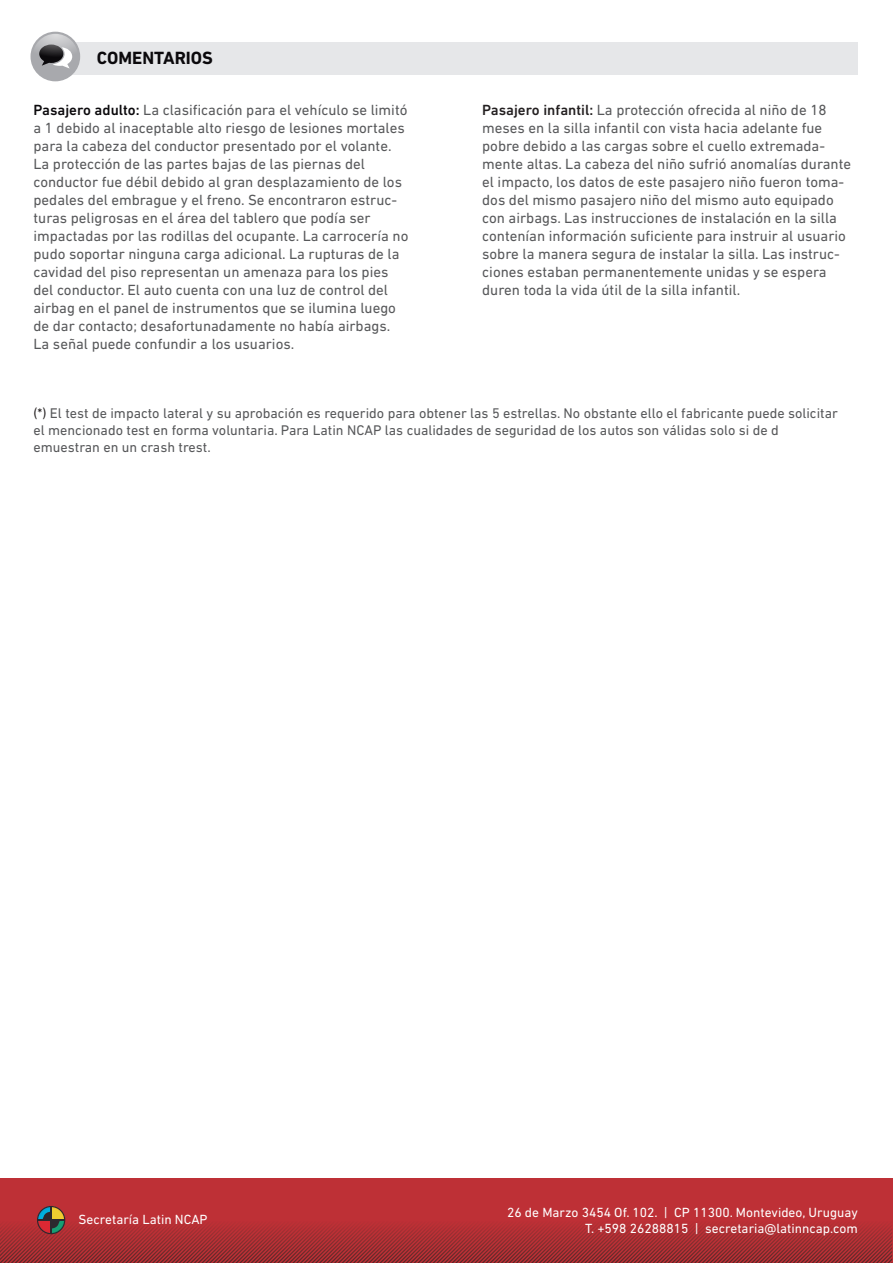
<style>
.page{position:relative;width:893px;height:1263px;background:#fff}
.page>*{position:absolute;margin:0;border:0;box-sizing:border-box;transform-origin:0 0}
.t1{font:700 18px "DIN Next LT Pro";color:#0b090c}
.t2{font:15px/18px "DIN Next LT Pro";color:#57585a}
.t3{font:14.25px/17.1px "DIN Next LT Pro";color:#57585a}
.t4{font:13.5px/16.2px "DIN Next LT Pro";color:#fff;text-align:right}
.s1{font-weight:500;color:#0b090c}
.s2{font-weight:500;color:#231f20}
.s3{color:#231f20}
</style>
<div class="page">
<div style="left:0;top:1178px;width:893px;height:85px;background:#be3036"></div>
<svg style="left:0;top:1206px;width:892px;height:57px"></svg>
<hr style="left:38px;top:1219px;width:27px;height:2px;background:#2c282e">
<div style="left:72px;top:42px;width:785px;height:32px;background:#e6e7e9"></div>
<div style="left:31px;top:32px;width:49px;height:49px;background:#a8a9ad;border-radius:50%"></div>
<svg style="left:35px;top:41px;width:40px;height:37px"></svg>
<svg style="left:33px;top:34px;width:45px;height:45px"></svg>
<p class="t1" style="left:97px;top:48px;width:118px">COMENTARIOS</p>
<p class="t2" style="left:34px;top:101px;width:376px"><span class="s1">Pasajero adulto:</span> La clasificación para el vehículo se limitó a 1 debido al inaceptable alto riesgo de lesiones mortales para la cabeza del conductor presentado por el volante.<br>La protección de las partes bajas de las piernas del conductor fue débil debido al gran desplazamiento de los pedales del embrague y el freno. Se encontraron estruc&shy;turas peligrosas en el área del tablero que podía ser impactadas por las rodillas del ocupante. La carrocería no pudo soportar ninguna carga adicional. La rupturas de la cavidad del piso representan un amenaza para los pies del conductor. El auto cuenta con una luz de control del airbag en el panel de instrumentos que se ilumina luego de dar contacto; desafortunadamente no había airbags.<br>La señal puede confundir a los usuarios.</p>
<p class="t2" style="left:482px;top:101px;width:370px"><span class="s2">Pasajero infantil:</span> La protección ofrecida al niño de 18 meses en la silla infantil con vista hacia adelante fue pobre debido a las cargas sobre el cuello extremada&shy;mente altas. La cabeza del niño sufrió anomalías durante el impacto, los datos de este pasajero niño fueron toma&shy;dos del mismo pasajero niño del mismo auto equipado con airbags. Las instrucciones de instalación en la silla contenían información suficiente para instruir al usuario sobre la manera segura de instalar la silla. Las instruc&shy;ciones estaban permanentemente unidas y se espera duren toda la vida útil de la silla infantil.</p>
<p class="t3" style="left:34px;top:404px;width:806px"><span class="s3">(*)</span> El test de impacto lateral y su aprobación es requerido para obtener las 5 estrellas. No obstante ello el fabricante puede solicitar el mencionado test en forma voluntaria. Para Latin NCAP las cualidades de seguridad de los autos son válidas solo si de d emuestran en un crash trest.</p>
<p class="t4" style="left:79px;top:1211px;width:130px">Secretaría Latin NCAP</p>
<p class="t4" style="left:507px;top:1204px;width:352px">26 de Marzo 3454 Of. 102. | CP 11300. Montevideo, Uruguay<br>T. +598 26288815 | secretaria@latinncap.com</p>
</div>
